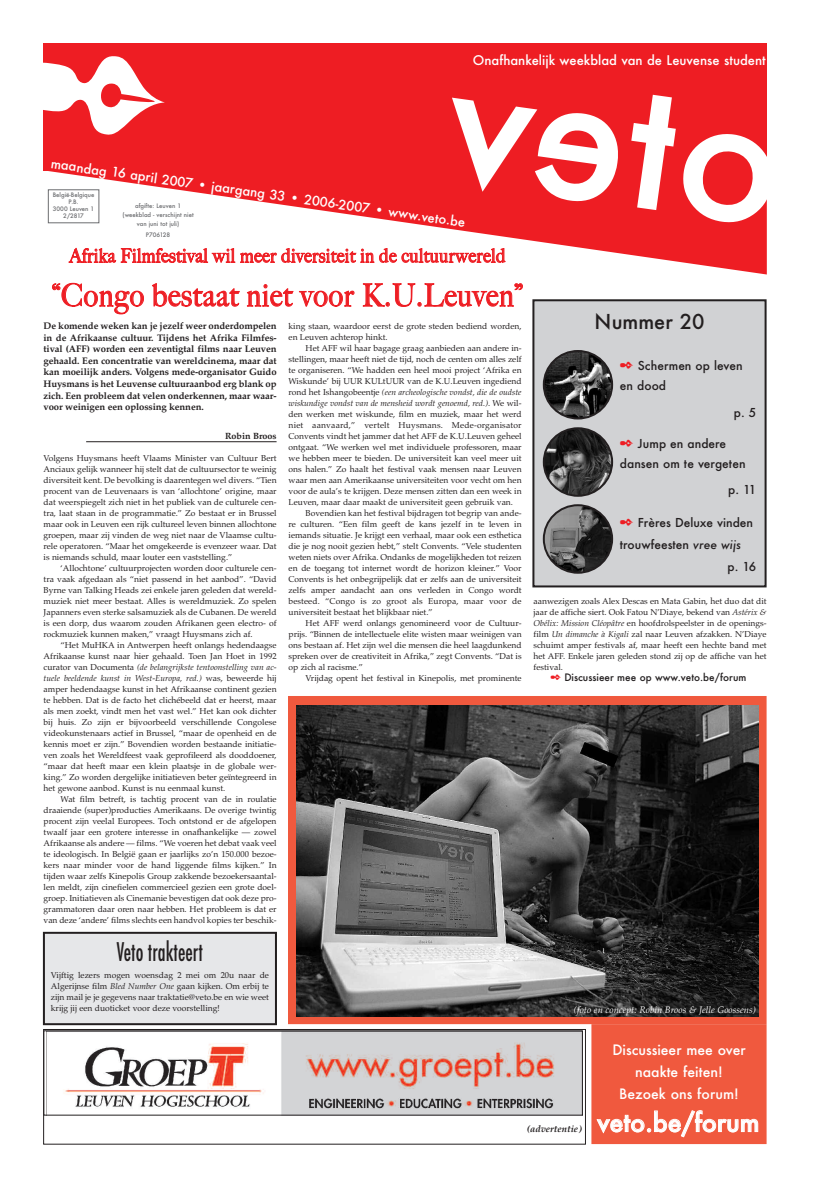
<style>
.page{position:relative;width:823px;height:1191px;background:#fff}
.page>*{position:absolute;margin:0;border:0;box-sizing:border-box;transform-origin:0 0}
.t1{font:500 31px "Big Caslon";letter-spacing:.03em;color:#ee1d23;scale:.9 1}
.t2{font:500 25px "Futura";color:#fff}
.t3{font:500 condensed 25px "Futura";color:#231f20;scale:.8 1}
.t4{font:500 20px "Futura";color:#231f20}
.t5{font:500 19px "Big Caslon";letter-spacing:.03em;color:#ee1d23;scale:.9 1}
.t6{font:500 14px/22px "Futura";color:#fff;text-align:center}
.t7{font:500 13px "Futura";color:#fff}
.t8{font:500 12px/20px "Futura";color:#231f20}
.t9{font:500 10px "Futura";color:#231f20}
.t10{font:700 9.5px/11.6px "Palatino";letter-spacing:-.01em;color:#231f20;text-align:justify}
.t11{font:italic 9.5px "Palatino";color:#fff}
.t12{font:italic 700 9.5px "Palatino";color:#231f20}
.t13{font:700 9px "Palatino";color:#231f20}
.t14{font:8.5px/11px "Palatino";color:#231f20;text-align:justify}
.t15{font:500 6px/7px "Futura";color:#6c6d70;text-align:center}
.s1{font-style:italic}
.s2{color:#ee1d23}
</style>
<div class="page">
<hr style="left:86px;top:441px;width:190px;height:1px;background:#231f20">
<div style="left:43px;top:1029px;width:542px;height:115px;border:1px solid #231f20"></div>
<div style="left:43px;top:43px;width:723px;height:128px;background:#ee1d23"></div>
<svg style="left:47px;top:171px;width:719px;height:103px"></svg>
<div style="left:48px;top:189px;width:51px;height:34px;border:1px solid #6c6d70"></div>
<div style="left:592px;top:1025px;width:173px;height:118px;background:#f0593e"></div>
<div style="left:591px;top:1024px;width:175px;height:120px;border:2px solid #f0593e"></div>
<img style="left:46px;top:1032px;width:534px;height:81px">
<div style="left:534px;top:301px;width:230px;height:284px;background:#d1d2d4"></div>
<div style="left:532px;top:299px;width:234px;height:288px;border:2px solid #231f20"></div>
<svg style="left:542px;top:350px;width:70px;height:69px"></svg>
<svg style="left:542px;top:427px;width:70px;height:70px"></svg>
<svg style="left:542px;top:504px;width:70px;height:70px"></svg>
<div style="left:45px;top:933px;width:230px;height:90px;background:#e6e7e9"></div>
<div style="left:43px;top:931px;width:234px;height:94px;border:2px solid #231f20"></div>
<div style="left:289px;top:697px;width:476px;height:326px;background:#f0593e"></div>
<div style="left:288px;top:696px;width:478px;height:328px;border:2px solid #f0593e"></div>
<img style="left:296px;top:705px;width:461px;height:311px">
<svg style="left:439px;top:93px;width:328px;height:135px"></svg>
<h3 class="t7" style="left:472px;top:52px;width:294px">Onafhankelijk weekblad van de Leuvense student</h3>
<h3 class="t7" style="left:52px;top:156px;width:420px;rotate:8deg">maandag 16 april 2007 • jaargang 33 • 2006-2007 • www.veto.be</h3>
<p class="t15" style="left:53px;top:191px;width:43px">België-Belgique<br>P.B.<br>3000 Leuven 1<br>2/2817</p>
<p class="t15" style="left:122px;top:201px;width:73px;line-height:9px">afgifte: Leuven 1 (weekblad - verschijnt niet van juni tot juli)</p>
<p class="t15" style="left:146px;top:231px;width:26px">P706128</p>
<h3 class="t5" style="left:69px;top:244px;width:485px">Afrika Filmfestival wil meer diversiteit in de cultuurwereld</h3>
<h1 class="t1" style="left:53px;top:277px;width:522px">“Congo bestaat niet voor K.U.Leuven”</h1>
<p class="t10" style="left:44px;top:320px;width:234px">De komende weken kan je jezelf weer onderdompelen in de Afrikaanse cultuur. Tijdens het Afrika Filmfes&shy;tival (AFF) worden een zeventigtal films naar Leuven gehaald. Een concentratie van wereldcinema, maar dat kan moeilijk anders. Volgens mede-organisator Guido Huysmans is het Leuvense cultuuraanbod erg blank op zich. Een probleem dat velen onderkennen, maar waar&shy;voor weinigen een oplossing kennen.</p>
<p class="t13" style="left:225px;top:430px;width:53px">Robin Broos</p>
<p class="t14" style="left:44px;top:452px;width:234px">Volgens Huysmans heeft Vlaams Minister van Cultuur Bert Anciaux gelijk wanneer hij stelt dat de cultuursector te weinig diversiteit kent. De bevolking is daarentegen wel divers. “Tien procent van de Leuvenaars is van ‘allochtone’ origine, maar dat weerspiegelt zich niet in het publiek van de culturele cen&shy;tra, laat staan in de programmatie.” Zo bestaat er in Brussel maar ook in Leuven een rijk cultureel leven binnen allochtone groepen, maar zij vinden de weg niet naar de Vlaamse cultu&shy;rele operatoren. “Maar het omgekeerde is evenzeer waar. Dat is niemands schuld, maar louter een vaststelling.”</p>
<p class="t14" style="left:44px;top:562px;width:234px;text-indent:17px">‘Allochtone’ cultuurprojecten worden door culturele cen&shy;tra vaak afgedaan als “niet passend in het aanbod”. “David Byrne van Talking Heads zei enkele jaren geleden dat wereld&shy;muziek niet meer bestaat. Alles is wereldmuziek. Zo spelen Japanners even sterke salsamuziek als de Cubanen. De wereld is een dorp, dus waarom zouden Afrikanen geen electro- of rockmuziek kunnen maken,” vraagt Huysmans zich af.</p>
<p class="t14" style="left:44px;top:639px;width:234px;text-indent:17px">“Het MuHKA in Antwerpen heeft onlangs hedendaagse Afrikaanse kunst naar hier gehaald. Toen Jan Hoet in 1992 curator van Documenta <span class="s1">(de belangrijkste tentoonstelling van ac&shy;tuele beeldende kunst in West-Europa, red.)</span> was, beweerde hij amper hedendaagse kunst in het Afrikaanse continent gezien te hebben. Dat is de facto het clichébeeld dat er heerst, maar als men zoekt, vindt men het vast wel.” Het kan ook dichter bij huis. Zo zijn er bijvoorbeeld verschillende Congolese videokunstenaars actief in Brussel, “maar de openheid en de kennis moet er zijn.” Bovendien worden bestaande initiatie&shy;ven zoals het Wereldfeest vaak geprofileerd als dooddoener, “maar dat heeft maar een klein plaatsje in de globale wer&shy;king.” Zo worden dergelijke initiatieven beter geïntegreerd in het gewone aanbod. Kunst is nu eenmaal kunst.</p>
<p class="t14" style="left:44px;top:793px;width:234px;text-indent:17px">Wat film betreft, is tachtig procent van de in roulatie draaiende (super)producties Amerikaans. De overige twintig procent zijn veelal Europees. Toch ontstond er de afgelopen twaalf jaar een grotere interesse in onafhankelijke — zowel Afrikaanse als andere — films. “We voeren het debat vaak veel te ideologisch. In België gaan er jaarlijks zo’n 150.000 bezoe&shy;kers naar minder voor de hand liggende films kijken.” In tijden waar zelfs Kinepolis Group zakkende bezoekersaantal&shy;len meldt, zijn cinefielen commercieel gezien een grote doel&shy;groep. Initiatieven als Cinemanie bevestigen dat ook deze pro&shy;grammatoren daar oren naar hebben. Het probleem is dat er van deze ‘andere’ films slechts een handvol kopies ter beschik-</p>
<h2 class="t3" style="left:117px;top:937px;width:109px">Veto trakteert</h2>
<p class="t14" style="left:51px;top:969px;width:219px">Vijftig lezers mogen woensdag 2 mei om 20u naar de Algerijnse film <span class="s1">Bled Number One</span> gaan kijken. Om erbij te zijn mail je je gegevens naar traktatie@veto.be en wie weet krijg jij een duoticket voor deze voorstelling!</p>
<p class="t14" style="left:288px;top:320px;width:234px">king staan, waardoor eerst de grote steden bediend worden, en Leuven achterop hinkt.</p>
<p class="t14" style="left:288px;top:342px;width:234px;text-indent:17px">Het AFF wil haar bagage graag aanbieden aan andere in&shy;stellingen, maar heeft niet de tijd, noch de centen om alles zelf te organiseren. “We hadden een heel mooi project ‘Afrika en Wiskunde’ bij UUR KULtUUR van de K.U.Leuven ingediend rond het Ishangobeentje <span class="s1">(een archeologische vondst, die de oudste wiskundige vondst van de mensheid wordt genoemd, red.)</span>. We wil&shy;den werken met wiskunde, film en muziek, maar het werd niet aanvaard,” vertelt Huysmans. Mede-organisator Convents vindt het jammer dat het AFF de K.U.Leuven geheel ontgaat. “We werken wel met individuele professoren, maar we hebben meer te bieden. De universiteit kan veel meer uit ons halen.” Zo haalt het festival vaak mensen naar Leuven waar men aan Amerikaanse universiteiten voor vecht om hen voor de aula’s te krijgen. Deze mensen zitten dan een week in Leuven, maar daar maakt de universiteit geen gebruik van.</p>
<p class="t14" style="left:288px;top:507px;width:234px;text-indent:17px">Bovendien kan het festival bijdragen tot begrip van ande&shy;re culturen. “Een film geeft de kans jezelf in te leven in iemands situatie. Je krijgt een verhaal, maar ook een esthetica die je nog nooit gezien hebt,” stelt Convents. “Vele studenten weten niets over Afrika. Ondanks de mogelijkheden tot reizen en de toegang tot internet wordt de horizon kleiner.” Voor Convents is het onbegrijpelijk dat er zelfs aan de universiteit zelfs amper aandacht aan ons verleden in Congo wordt besteed. “Congo is zo groot als Europa, maar voor de universiteit bestaat het blijkbaar niet.”</p>
<p class="t14" style="left:288px;top:617px;width:234px;text-indent:17px">Het AFF werd onlangs genomineerd voor de Cultuur&shy;prijs. “Binnen de intellectuele elite wisten maar weinigen van ons bestaan af. Het zijn wel die mensen die heel laagdunkend spreken over de creativiteit in Afrika,” zegt Convents. “Dat is op zich al racisme.”</p>
<p class="t14" style="left:305px;top:672px;width:217px">Vrijdag opent het festival in Kinepolis, met prominente</p>
<h3 class="t4" style="left:594px;top:310px;width:111px">Nummer 20</h3>
<h3 class="t8" style="left:619px;top:356px;width:124px"><span class="s2">✒</span> Schermen op leven en dood</h3>
<h3 class="t8" style="left:733px;top:402px;width:24px">p. 5</h3>
<h3 class="t8" style="left:619px;top:433px;width:127px"><span class="s2">✒</span> Jump en andere dansen om te vergeten</h3>
<h3 class="t8" style="left:727px;top:479px;width:30px">p. 11</h3>
<h3 class="t8" style="left:619px;top:512px;width:135px"><span class="s2">✒</span> Frères Deluxe vinden</h3>
<h3 class="t8" style="left:619px;top:534px;width:123px">trouwfeesten <span class="s1">vree wijs</span></h3>
<h3 class="t8" style="left:727px;top:556px;width:30px">p. 16</h3>
<p class="t14" style="left:533px;top:595px;width:234px">aanwezigen zoals Alex Descas en Mata Gabin, het duo dat dit jaar de affiche siert. Ook Fatou N’Diaye, bekend van <span class="s1">Astérix &amp; Obélix: Mission Cléopâtre</span> en hoofdrolspeelster in de openings&shy;film <span class="s1">Un dimanche à Kigali</span> zal naar Leuven afzakken. N’Diaye schuimt amper festivals af, maar heeft een hechte band met het AFF. Enkele jaren geleden stond zij op de affiche van het festival.</p>
<p class="t9" style="left:550px;top:671px;width:197px"><span class="s2">✒</span> Discussieer mee op www.veto.be/forum</p>
<p class="t11" style="left:573px;top:1004px;width:183px">(foto en concept: Robin Broos &amp; Jelle Goossens)</p>
<h3 class="t6" style="left:612px;top:1039px;width:135px">Discussieer mee over naakte feiten!<br>Bezoek ons forum!</h3>
<p class="t12" style="left:526px;top:1123px;width:56px">(advertentie)</p>
<h2 class="t2" style="left:596px;top:1108px;width:164px">veto.be/forum</h2>
</div>
